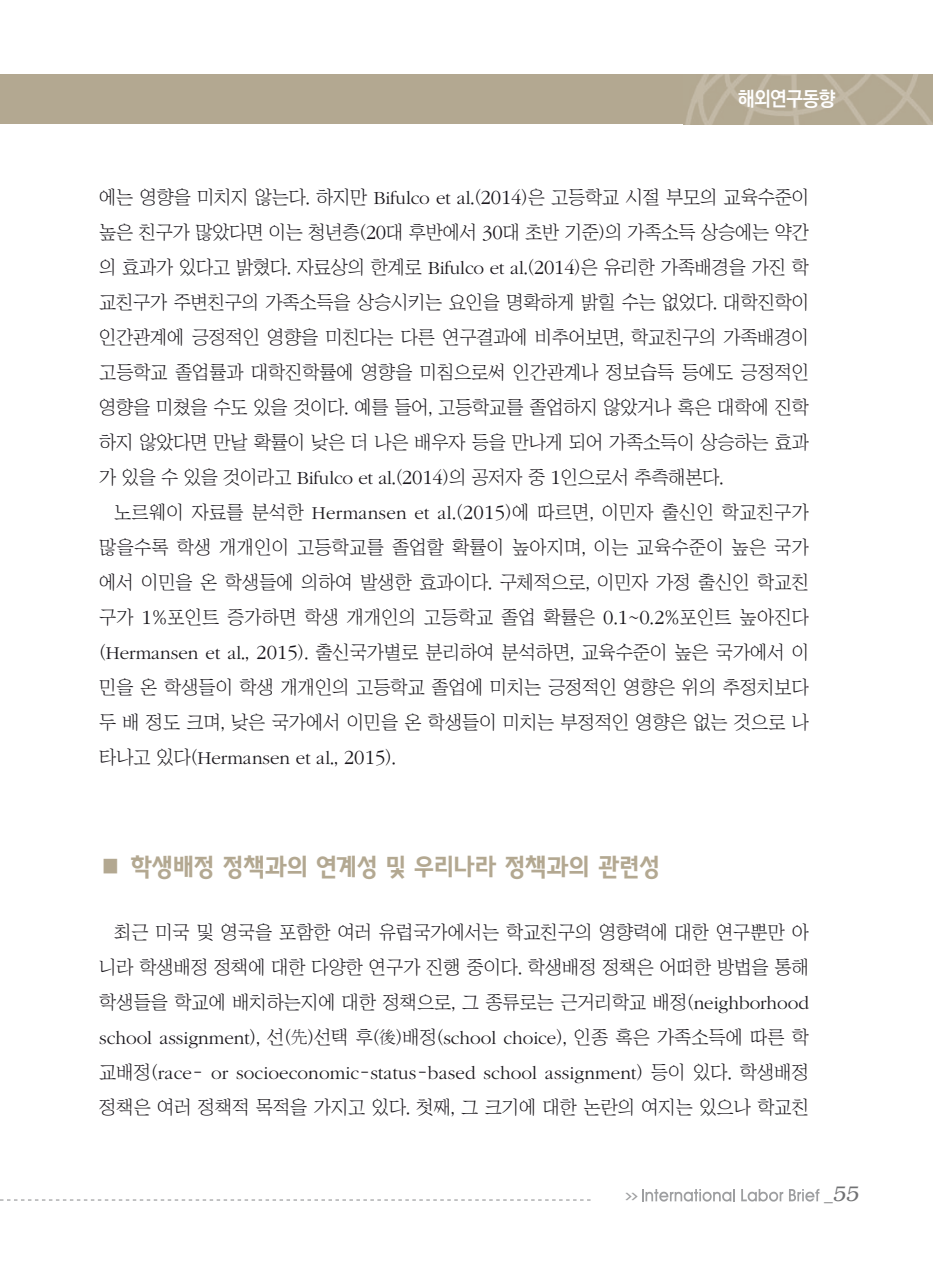
<style>
.page{position:relative;width:933px;height:1275px;background:#fff}
.page>*{position:absolute;margin:0;border:0;box-sizing:border-box;transform-origin:0 0}
.t1{font:24.5px "KBI Zfor SM Esgo H";letter-spacing:-.025em;color:#b3a891}
.t2{font:italic 300 21px "Bookman";color:#707173}
.t3{font:700 20.12px "Ko Pub Dotum";letter-spacing:-.025em;color:#fff;scale:.95 1}
.t4{font:18.9px/35px "Chosunilbo NM";color:#1a171c;text-align:justify}
.t5{font:300 18.9px/35px "ITC Garamond Std";letter-spacing:.005em;color:#1a171c}
.t6{font:700 7.88px "Ko Pub Dotum";color:#9d9ea0;scale:2 1}
.s1{font-family:"ITC Garamond Std";font-weight:300}
.s2{font-family:"ITC Garamond Std";font-weight:300;font-size:20.82px}
.s3{font-family:"Chosunilbo NM";font-weight:400}
.s4{font-size:20.82px}
.s5{font-family:"P Ming Li U";font-weight:400;font-size:16.8px}
.s6{font-family:"Helvetica";font-weight:400;font-style:normal;font-size:17.5px}
</style>
<div class="page">
<svg style="left:0;top:1199px;width:590px;height:1px"></svg>
<div style="left:0;top:74px;width:933px;height:50px;background:#b3a891"></div>
<img style="left:685px;top:74px;width:248px;height:50px">
<svg style="left:642px;top:1189px;width:93px;height:13px"></svg>
<svg style="left:741px;top:1189px;width:42px;height:13px"></svg>
<svg style="left:789px;top:1189px;width:30px;height:12px"></svg>
<p class="t3" style="left:738px;top:89px;width:104px">해외연구동향</p>
<p class="t4" style="left:99px;top:179px;width:711px">에는 영향을 미치지 않는다. 하지만 <span class="s1">Bifulco et al</span>.(<span class="s2">2014</span>)은 고등학교 시절 부모의 교육수준이 높은 친구가 많았다면 이는 청년층(<span class="s2">20</span>대 후반에서 <span class="s2">30</span>대 초반 기준)의 가족소득 상승에는 약간 의 효과가 있다고 밝혔다. 자료상의 한계로 <span class="s1">Bifulco et al</span>.(<span class="s2">2014</span>)은 유리한 가족배경을 가진 학 교친구가 주변친구의 가족소득을 상승시키는 요인을 명확하게 밝힐 수는 없었다. 대학진학이 인간관계에 긍정적인 영향을 미친다는 다른 연구결과에 비추어보면, 학교친구의 가족배경이 고등학교 졸업률과 대학진학률에 영향을 미침으로써 인간관계나 정보습득 등에도 긍정적인 영향을 미쳤을 수도 있을 것이다. 예를 들어, 고등학교를 졸업하지 않았거나 혹은 대학에 진학 하지 않았다면 만날 확률이 낮은 더 나은 배우자 등을 만나게 되어 가족소득이 상승하는 효과 가 있을 수 있을 것이라고 <span class="s1">Bifulco et al</span>.(<span class="s2">2014</span>)의 공저자 중 <span class="s2">1</span>인으로서 추측해본다.</p>
<p class="t4" style="left:99px;top:494px;width:711px;text-indent:15px">노르웨이 자료를 분석한 <span class="s1">Hermansen et al</span>.(<span class="s2">2015</span>)에 따르면, 이민자 출신인 학교친구가 많을수록 학생 개개인이 고등학교를 졸업할 확률이 높아지며, 이는 교육수준이 높은 국가 에서 이민을 온 학생들에 의하여 발생한 효과이다. 구체적으로, 이민자 가정 출신인 학교친 구가 <span class="s2">1</span>%포인트 증가하면 학생 개개인의 고등학교 졸업 확률은 <span class="s2">0</span>.<span class="s2">1</span>~<span class="s2">0</span>.<span class="s2">2</span>%포인트 높아진다 (<span class="s1">Hermansen et al</span>., <span class="s2">2015</span>). 출신국가별로 분리하여 분석하면, 교육수준이 높은 국가에서 이 민을 온 학생들이 학생 개개인의 고등학교 졸업에 미치는 긍정적인 영향은 위의 추정치보다 두 배 정도 크며, 낮은 국가에서 이민을 온 학생들이 미치는 부정적인 영향은 없는 것으로 나</p>
<p class="t5" style="left:99px;top:740px;width:298px"><span class="s3">타나고 있다(</span>Hermansen et al<span class="s3">.,</span> <span class="s4">2015</span><span class="s3">).</span></p>
<p class="t1" style="left:99px;top:852px;width:562px">■ 학생배정 정책과의 연계성 및 우리나라 정책과의 관련성</p>
<p class="t4" style="left:99px;top:914px;width:711px;text-indent:15px">최근 미국 및 영국을 포함한 여러 유럽국가에서는 학교친구의 영향력에 대한 연구뿐만 아 니라 학생배정 정책에 대한 다양한 연구가 진행 중이다. 학생배정 정책은 어떠한 방법을 통해 학생들을 학교에 배치하는지에 대한 정책으로, 그 종류로는 근거리학교 배정(<span class="s1">neighborhood</span></p>
<p class="t5" style="left:99px;top:1020px;width:711px">school assignment<span class="s3">), 선(</span><span class="s5">先</span><span class="s3">)선택 후(</span><span class="s5">後</span><span class="s3">)배정(</span>school choice<span class="s3">), 인종 혹은 가족소득에 따른 학 교배정(</span>race<span class="s3">-</span> or socioeconomic<span class="s3">-</span>status<span class="s3">-</span>based school assignment<span class="s3">) 등이 있다. 학생배정</span></p>
<p class="t4" style="left:99px;top:1089px;width:711px">정책은 여러 정책적 목적을 가지고 있다. 첫째, 그 크기에 대한 논란의 여지는 있으나 학교친</p>
<p class="t6" style="left:625px;top:1192px;width:8px">&gt;&gt;</p>
<p class="t2" style="left:824px;top:1182px;width:36px"><span class="s6">_</span>55</p>
</div>
